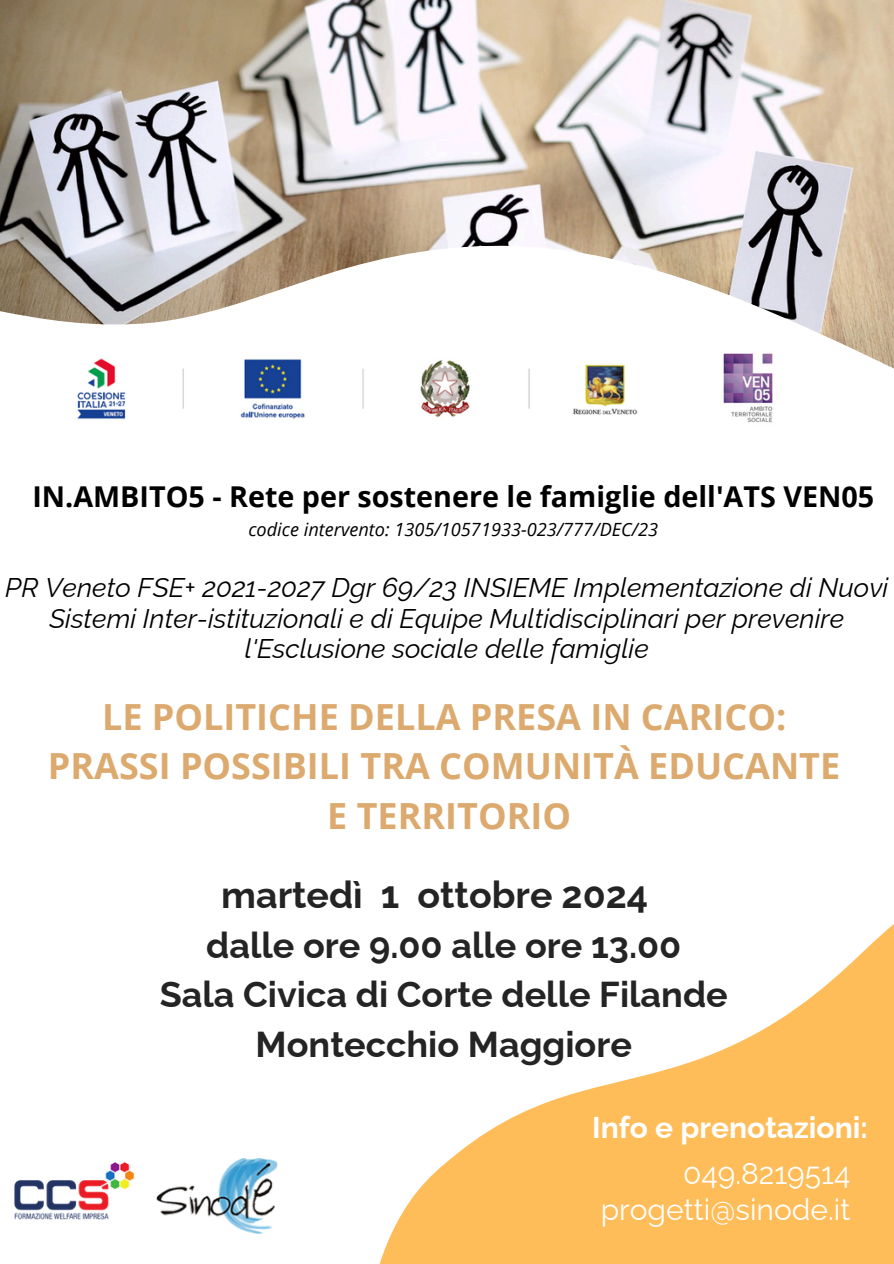
<style>
.page{position:relative;width:894px;height:1264px;background:#fff}
.page>*{position:absolute;margin:0;border:0;box-sizing:border-box;transform-origin:0 0}
.t1{font:700 37.5px "Raleway";color:#242424}
.t2{font:700 36px/49.5px "Open Sans";color:#dcaa6e;text-align:center}
.t3{font:700 36px/49.5px "Raleway";color:#242424;text-align:center}
.t4{font:30px/36px "Raleway";color:#fff;text-align:right}
.t5{font:700 30px "Raleway";color:#fff}
.t6{font:700 28.65px "Open Sans";color:#000}
.t7{font:italic 27px/30.3px "Raleway";color:#000;text-align:center}
.t8{font:italic 18.15px "Open Sans";color:#000}
</style>
<div class="page">
<img style="left:0;top:0;width:893px;height:242px">
<svg style="left:0;top:242px;width:893px;height:126px"></svg>
<svg style="left:380px;top:925px;width:513px;height:338px;fill:#ffbd59"></svg>
<img style="left:46px;top:331px;width:632px;height:88px">
<img style="left:14px;top:1162px;width:121px;height:58px">
<img style="left:157px;top:1158px;width:120px;height:75px">
<img style="left:720px;top:351px;width:55px;height:72px">
<p class="t6" style="left:32px;top:476px;width:843px">IN.AMBITO5 - Rete per sostenere le famiglie dell'ATS VEN05</p>
<h3 class="t8" style="left:248px;top:516px;width:411px">codice intervento: 1305/10571933-023/777/DEC/23</h3>
<h1 class="t7" style="left:5px;top:572px;width:884px">PR Veneto FSE+ 2021-2027 Dgr 69/23 INSIEME Implementazione di Nuovi<br>Sistemi Inter-istituzionali e di Equipe Multidisciplinari per prevenire l'Esclusione sociale delle famiglie</h1>
<p class="t2" style="left:48px;top:691px;width:793px">LE POLITICHE DELLA PRESA IN CARICO:<br>PRASSI POSSIBILI TRA COMUNITÀ EDUCANTE<br>E TERRITORIO</p>
<h1 class="t1" style="left:221px;top:872px;width:428px">martedì 1 ottobre 2024</h1>
<h2 class="t3" style="left:160px;top:920px;width:569px">dalle ore 9.00 alle ore 13.00<br>Sala Civica di Corte delle Filande<br>Montecchio Maggiore</h2>
<h4 class="t5" style="left:592px;top:1109px;width:277px">Info e prenotazioni:</h4>
<p class="t4" style="left:600px;top:1155px;width:251px">049.8219514 progetti@sinode.it</p>
</div>
